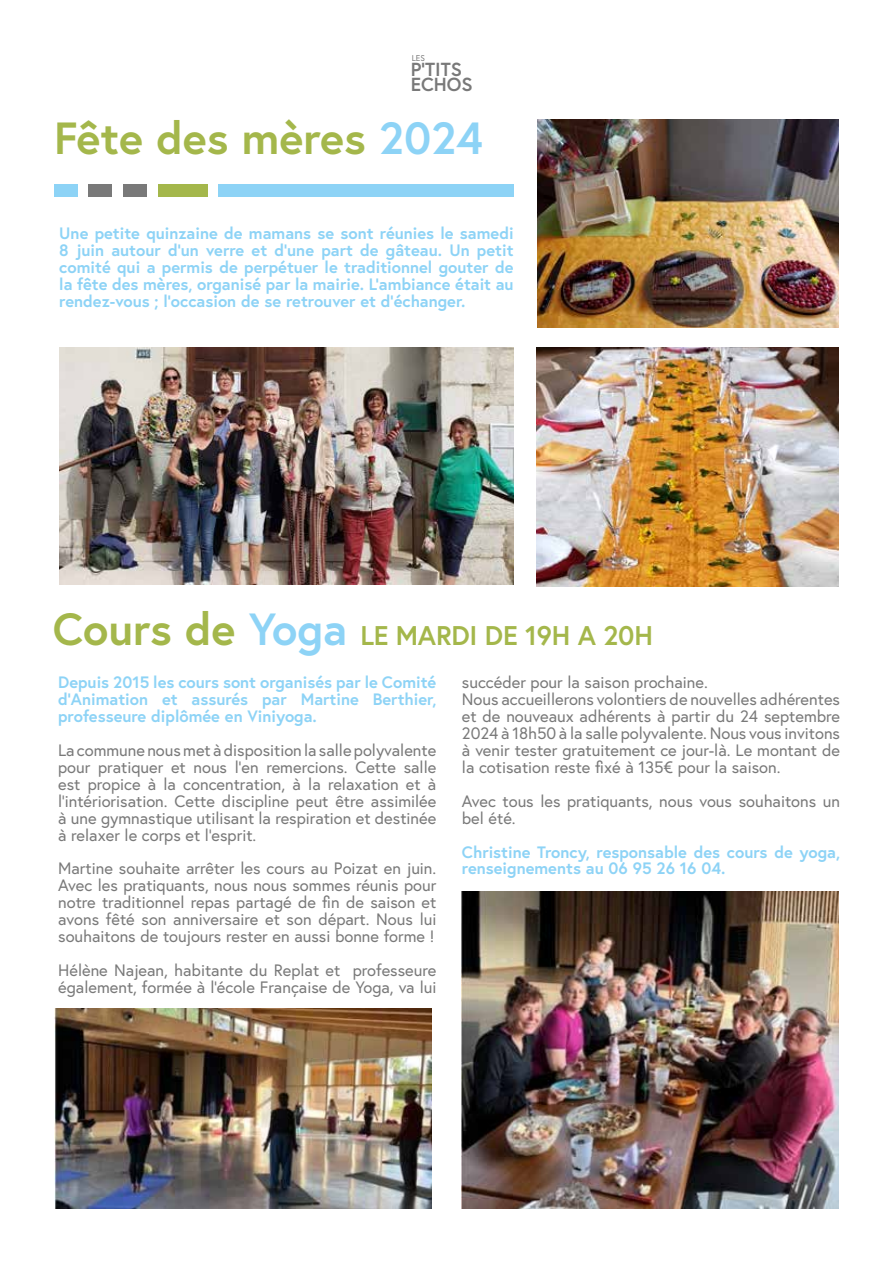
<style>
.page{position:relative;width:893px;height:1263px;background:#fff}
.page>*{position:absolute;margin:0;border:0;box-sizing:border-box;transform-origin:0 0}
.t1{font:700 45px "Europa";color:#a4b74b}
.t2{font:700 27px "Europa";letter-spacing:-.01em;color:#a4b74b}
.t3{font:700 18.9px/15.5px "Europa";color:#797979}
.t4{font:16.5px/17px "Europa";color:#797979}
.t5{font:700 16.5px/17px "Europa";color:#8dd3f6;text-align:justify}
.t6{font:8.4px "Europa";color:#797979}
.s1{color:#8dd3f6}
.s2{font-size:45px}
.s3{font-size:45px;color:#8dd3f6}
</style>
<div class="page">
<div style="left:218px;top:184px;width:296px;height:13px;background:#8dd3f6"></div>
<div style="left:158px;top:184px;width:49px;height:13px;background:#a4b74b"></div>
<div style="left:124px;top:184px;width:23px;height:13px;background:#797979"></div>
<div style="left:89px;top:184px;width:23px;height:13px;background:#797979"></div>
<div style="left:54px;top:184px;width:23px;height:13px;background:#8dd3f6"></div>
<img style="left:59px;top:347px;width:455px;height:237px">
<img style="left:462px;top:891px;width:377px;height:318px">
<img style="left:54px;top:1008px;width:377px;height:201px">
<img style="left:537px;top:119px;width:302px;height:208px">
<img style="left:536px;top:347px;width:302px;height:240px">
<p class="t6" style="left:412px;top:52px;width:15px">LES</p>
<p class="t3" style="left:411px;top:61px;width:64px">P’TITS<br>ECHOS</p>
<h1 class="t1" style="left:54px;top:108px;width:431px">Fête des mères <span class="s1">2024</span></h1>
<p class="t5" style="left:59px;top:224px;width:456px">Une petite quinzaine de mamans se sont réunies le samedi 8 juin autour d’un verre et d’une part de gâteau. Un petit comité qui a permis de perpétuer le traditionnel gouter de la fête des mères, organisé par la mairie. L’ambiance était au rendez-vous ; l’occasion de se retrouver et d’échanger.</p>
<h2 class="t2" style="left:53px;top:617px;width:601px"><span class="s2">Cours de</span> <span class="s3">Yoga</span> LE MARDI DE 19H A 20H</h2>
<p class="t5" style="left:58px;top:673px;width:380px">Depuis 2015 les cours sont organisés par le Comité d’Animation et assurés par Martine Berthier, professeure diplômée en Viniyoga.</p>
<p class="t4" style="left:58px;top:741px;width:380px;text-align:justify">La commune nous met à disposition la salle polyvalente pour pratiquer et nous l’en remercions. Cette salle est propice à la concentration, à la relaxation et à l’intériorisation. Cette discipline peut être assimilée à une gymnastique utilisant la respiration et destinée à relaxer le corps et l’esprit.</p>
<p class="t4" style="left:58px;top:860px;width:380px;text-align:justify">Martine souhaite arrêter les cours au Poizat en juin.<br>Avec les pratiquants, nous nous sommes réunis pour notre traditionnel repas partagé de fin de saison et avons fêté son anniversaire et son départ. Nous lui souhaitons de toujours rester en aussi bonne forme !</p>
<p class="t4" style="left:58px;top:961px;width:380px">Hélène Najean, habitante du Replat et professeure également, formée à l’école Française de Yoga, va lui</p>
<p class="t4" style="left:462px;top:674px;width:380px">succéder pour la saison prochaine.<br>Nous accueillerons volontiers de nouvelles adhérentes et de nouveaux adhérents à partir du 24 septembre 2024 à 18h50 à la salle polyvalente. Nous vous invitons à venir tester gratuitement ce jour-là. Le montant de la cotisation reste fixé à 135€ pour la saison.</p>
<p class="t4" style="left:462px;top:792px;width:380px">Avec tous les pratiquants, nous vous souhaitons un bel été.</p>
<p class="t5" style="left:462px;top:843px;width:380px">Christine Troncy, responsable des cours de yoga, renseignements au 06 95 26 16 04.</p>
</div>
